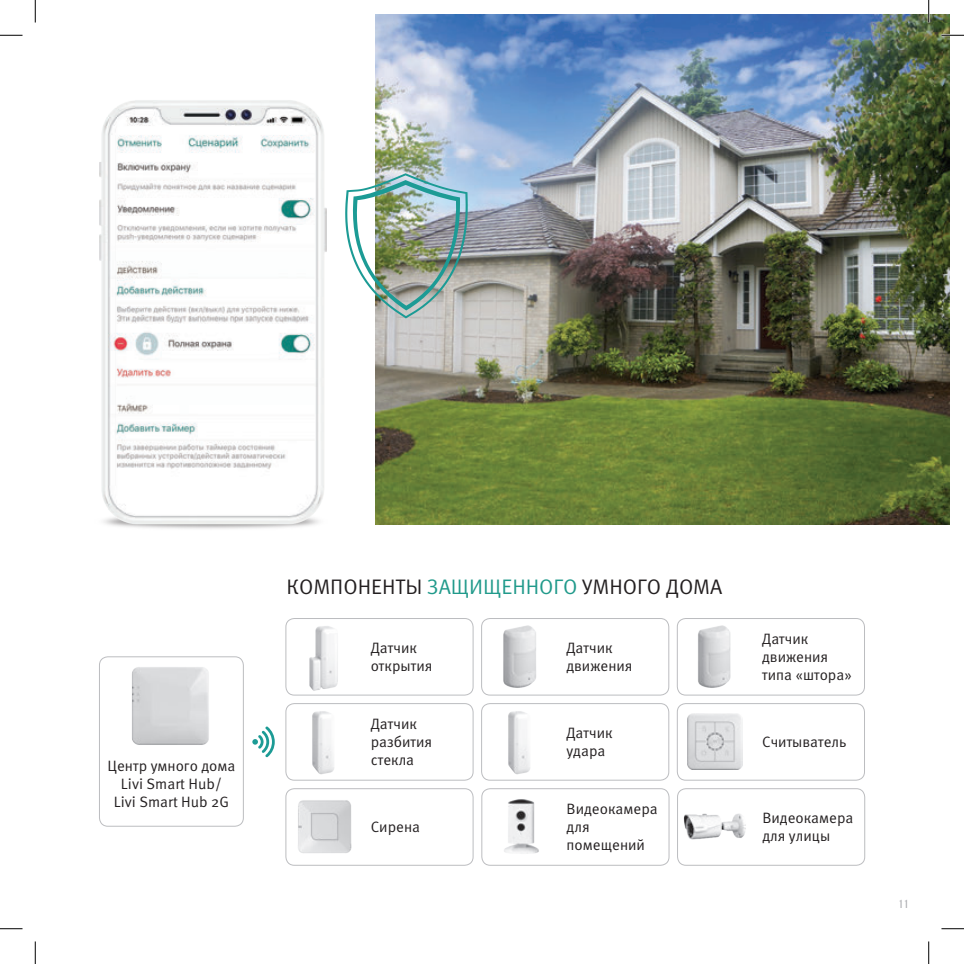
<style>
.page{position:relative;width:964px;height:964px;background:#fff}
.page>*{position:absolute;margin:0;border:0;box-sizing:border-box;transform-origin:0 0}
.t1{font:21px "Meta Pro";color:#231f20}
.t2{font:15px/18px "Meta Pro";color:#231f20}
.t3{font:12px "Barnaul Grotesk";color:#a8a9ad}
.s1{color:#219a8b}
</style>
<div class="page">
<img style="left:375px;top:14px;width:574px;height:510px">
<img style="left:99px;top:100px;width:227px;height:424px">
<div style="left:99px;top:656px;width:145px;height:170px;border:1px solid #bcbdc0;border-radius:9px"></div>
<img style="left:132px;top:667px;width:77px;height:78px">
<svg style="left:252px;top:726px;width:23px;height:31px"></svg>
<div style="left:677px;top:618px;width:187px;height:77px;border:1px solid #bcbdc0;border-radius:9px"></div>
<div style="left:677px;top:703px;width:187px;height:77px;border:1px solid #bcbdc0;border-radius:9px"></div>
<div style="left:481px;top:618px;width:188px;height:77px;border:1px solid #bcbdc0;border-radius:9px"></div>
<div style="left:481px;top:703px;width:188px;height:77px;border:1px solid #bcbdc0;border-radius:9px"></div>
<div style="left:285px;top:788px;width:188px;height:77px;border:1px solid #bcbdc0;border-radius:9px"></div>
<div style="left:285px;top:618px;width:188px;height:77px;border:1px solid #bcbdc0;border-radius:9px"></div>
<div style="left:285px;top:703px;width:188px;height:77px;border:1px solid #bcbdc0;border-radius:9px"></div>
<div style="left:677px;top:788px;width:188px;height:77px;border:1px solid #bcbdc0;border-radius:9px"></div>
<img style="left:677px;top:795px;width:69px;height:62px">
<img style="left:687px;top:713px;width:55px;height:56px">
<img style="left:676px;top:618px;width:77px;height:76px">
<img style="left:482px;top:618px;width:76px;height:76px">
<img style="left:286px;top:788px;width:77px;height:76px">
<img style="left:286px;top:618px;width:75px;height:76px">
<img style="left:286px;top:704px;width:75px;height:76px">
<img style="left:483px;top:704px;width:75px;height:76px">
<div style="left:481px;top:788px;width:188px;height:77px;border:1px solid #bcbdc0;border-radius:9px"></div>
<img style="left:481px;top:790px;width:58px;height:72px">
<img style="left:345px;top:173px;width:122px;height:145px">
<hr style="left:941px;top:34px;width:22px;height:2px;background:#fff">
<hr style="left:927px;top:0;width:2px;height:22px;background:#fff">
<svg style="left:0;top:35px;width:22px;height:1px"></svg>
<svg style="left:941px;top:35px;width:22px;height:1px"></svg>
<svg style="left:0;top:928px;width:22px;height:1px"></svg>
<svg style="left:941px;top:928px;width:22px;height:1px"></svg>
<svg style="left:35px;top:0;width:1px;height:22px"></svg>
<svg style="left:35px;top:941px;width:1px;height:22px"></svg>
<svg style="left:928px;top:0;width:1px;height:22px"></svg>
<svg style="left:928px;top:941px;width:1px;height:22px"></svg>
<p class="t2" style="left:107px;top:757px;width:129px">Центр умного дома</p>
<p class="t2" style="left:121px;top:775px;width:102px">Livi Smart Hub/</p>
<p class="t2" style="left:114px;top:793px;width:117px">Livi Smart Hub 2G</p>
<p class="t1" style="left:286px;top:573px;width:437px">КОМПОНЕНТЫ <span class="s1">ЗАЩИЩЕННОГО</span> УМНОГО ДОМА</p>
<p class="t2" style="left:371px;top:639px;width:48px">Датчик</p>
<p class="t2" style="left:371px;top:657px;width:63px">открытия</p>
<p class="t2" style="left:371px;top:715px;width:48px">Датчик</p>
<p class="t2" style="left:371px;top:733px;width:63px">разбития стекла</p>
<p class="t2" style="left:371px;top:818px;width:51px">Сирена</p>
<p class="t2" style="left:566px;top:639px;width:48px">Датчик</p>
<p class="t2" style="left:566px;top:657px;width:68px">движения</p>
<p class="t2" style="left:566px;top:724px;width:48px">Датчик</p>
<p class="t2" style="left:566px;top:742px;width:41px">удара</p>
<p class="t2" style="left:566px;top:800px;width:93px">Видеокамера</p>
<p class="t2" style="left:566px;top:818px;width:80px">для помещений</p>
<p class="t2" style="left:762px;top:630px;width:48px">Датчик</p>
<p class="t2" style="left:762px;top:648px;width:68px">движения</p>
<p class="t2" style="left:762px;top:666px;width:91px">типа «штора»</p>
<p class="t2" style="left:762px;top:733px;width:86px">Считыватель</p>
<p class="t2" style="left:762px;top:809px;width:93px">Видеокамера</p>
<p class="t2" style="left:762px;top:827px;width:69px">для улицы</p>
<p class="t3" style="left:897px;top:897px;width:13px">11</p>
</div>
